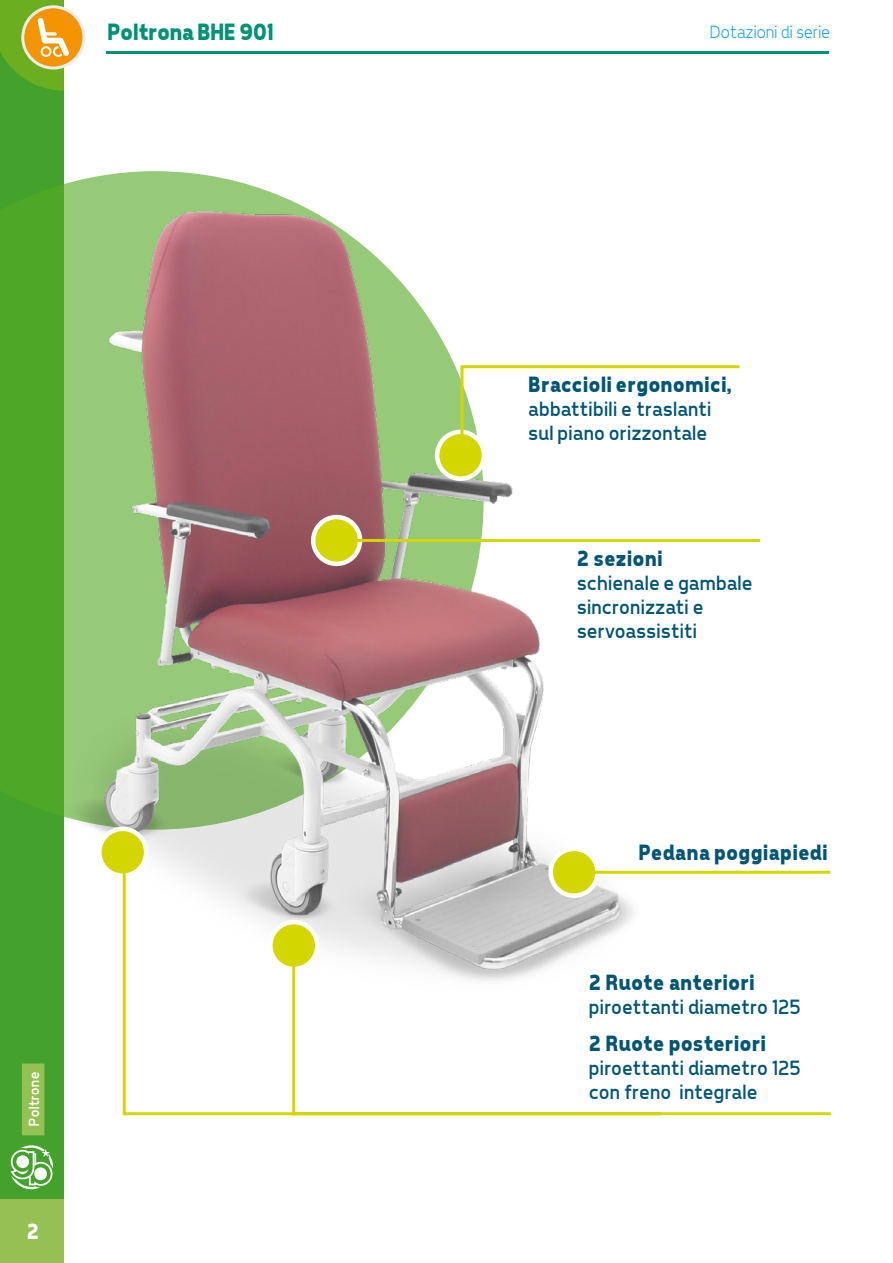
<style>
.page{position:relative;width:893px;height:1263px;background:#fff}
.page>*{position:absolute;margin:0;border:0;box-sizing:border-box;transform-origin:0 0}
.t1{font:700 24px "Tepeno Sans";letter-spacing:-.02em;color:#009274}
.t2{font:700 22.5px "Tepeno Sans";letter-spacing:.005em;color:#005674}
.t3{font:700 22.5px "Tepeno Sans";color:#fff}
.t4{font:21px/24px "Tepeno Sans";letter-spacing:.01em;color:#005674}
.t5{font:300 18px "Tepeno Sans";color:#009ee0}
.t6{font:15px "Tepeno Sans";letter-spacing:.015em;color:#fff}
</style>
<div class="page">
<hr style="left:106px;top:51px;width:723px;height:2px;background:#009274">
<div style="left:0;top:0;width:64px;height:1263px;background:#44a12b"></div>
<div style="left:0;top:1199px;width:64px;height:64px;background:#95c154"></div>
<svg style="left:11px;top:1145px;width:42px;height:44px"></svg>
<div style="left:22px;top:1063px;width:22px;height:72px;background:#95c154"></div>
<svg style="left:23px;top:7px;width:61px;height:61px"></svg>
<div style="left:21px;top:5px;width:64px;height:65px;border:3px solid #eceded;border-radius:50%"></div>
<svg style="left:0;top:0;width:69px;height:91px"></svg>
<img style="left:0;top:171px;width:686px;height:700px">
<svg style="left:437px;top:432px;width:47px;height:47px"></svg>
<div style="left:435px;top:430px;width:51px;height:51px;border:4px solid #fff;border-radius:50%"></div>
<div style="left:99px;top:829px;width:47px;height:47px;background:#d4d600;border-radius:50%"></div>
<div style="left:97px;top:827px;width:51px;height:51px;border:4px solid #fff;border-radius:50%"></div>
<div style="left:313px;top:517px;width:47px;height:47px;background:#d4d600;border-radius:50%"></div>
<div style="left:311px;top:515px;width:51px;height:51px;border:4px solid #fff;border-radius:50%"></div>
<svg style="left:551px;top:849px;width:46px;height:47px"></svg>
<div style="left:548px;top:846px;width:52px;height:52px;border:4px solid #fff;border-radius:50%"></div>
<svg style="left:459px;top:364px;width:281px;height:94px"></svg>
<svg style="left:664px;top:1112px;width:167px;height:4px"></svg>
<svg style="left:121px;top:853px;width:543px;height:263px"></svg>
<hr style="left:337px;top:539px;width:423px;height:3px;background:#d4d600">
<hr style="left:574px;top:871px;width:256px;height:3px;background:#d4d600">
<p class="t1" style="left:106px;top:18px;width:168px">Poltrona BHE 901</p>
<p class="t5" style="left:709px;top:21px;width:121px">Dotazioni di serie</p>
<p class="t6" style="left:25px;top:1127px;width:56px;rotate:-90deg">Poltrone</p>
<p class="t3" style="left:26px;top:1218px;width:14px">2</p>
<p class="t2" style="left:527px;top:371px;width:205px">Braccioli ergonomici,</p>
<p class="t4" style="left:527px;top:396px;width:185px">abbattibili e traslanti sul piano orizzontale</p>
<p class="t2" style="left:576px;top:545px;width:88px">2 sezioni</p>
<p class="t4" style="left:576px;top:570px;width:177px">schienale e gambale sincronizzati e servoassistiti</p>
<p class="t2" style="left:638px;top:839px;width:191px">Pedana poggiapiedi</p>
<p class="t2" style="left:588px;top:969px;width:167px">2 Ruote anteriori</p>
<p class="t4" style="left:588px;top:994px;width:213px">piroettanti diametro 125</p>
<p class="t2" style="left:588px;top:1030px;width:178px">2 Ruote posteriori</p>
<p class="t4" style="left:588px;top:1055px;width:213px">piroettanti diametro 125 con freno integrale</p>
</div>
